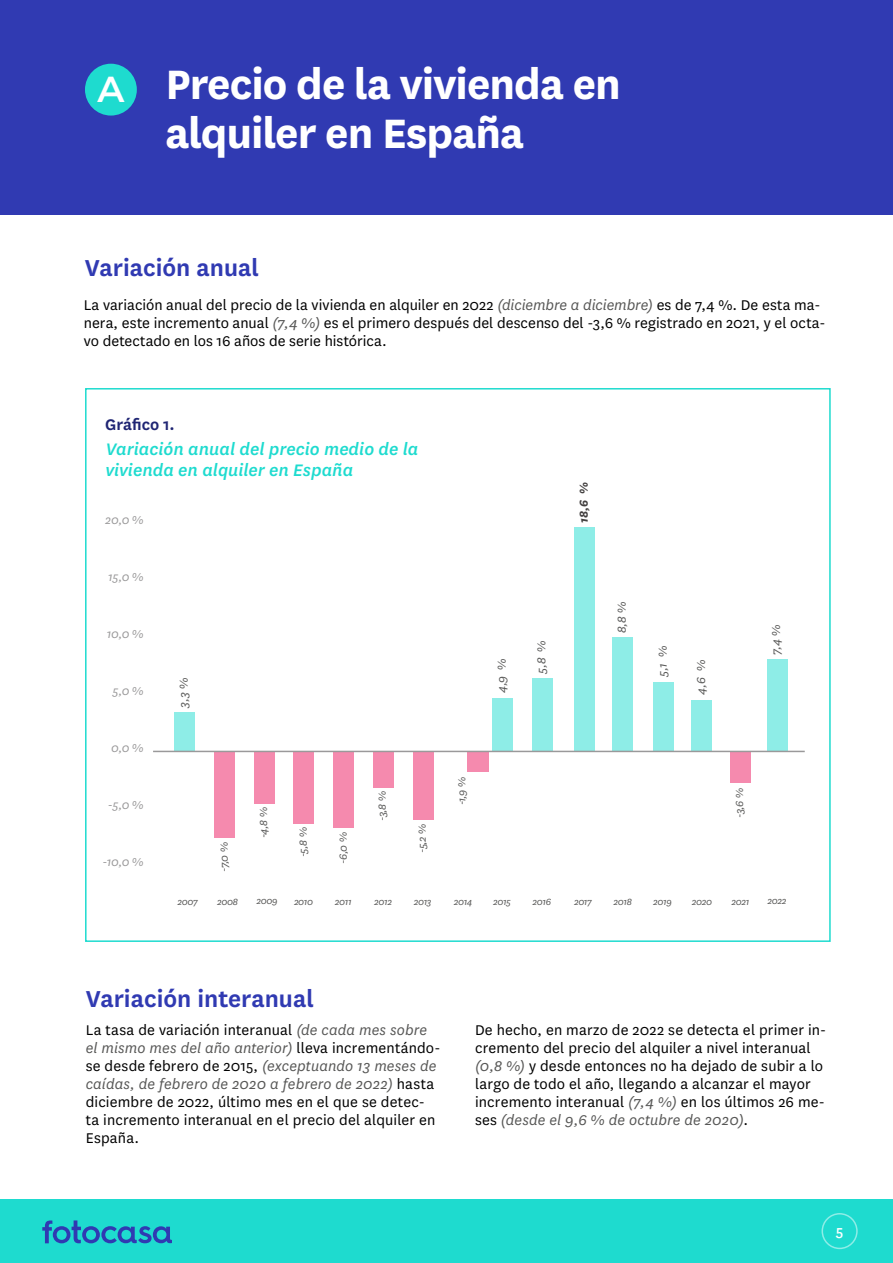
<style>
.page{position:relative;width:893px;height:1263px;background:#fff}
.page>*{position:absolute;margin:0;border:0;box-sizing:border-box;transform-origin:0 0}
.Títulos_cap{font:700 48px "National";letter-spacing:-.02em;color:#fff}
.t1{font:600 27px "National";color:#303ab2}
.Subtitulo_gráfico_ma{font:italic 500 19.5px/21px "National";color:#1edbcf}
.Título_gráfico_mapa{font:600 18px "National";color:#1f2573}
.t2{font:16.5px/18px "National";letter-spacing:.01em;color:#000}
.t3{font:500 16.5px "National";color:#fff}
.Mini_datos{font:italic 13.5px "National";letter-spacing:-.03em;color:#9a999a}
.Datos_mini_Izq{font:italic 13.5px "National";color:#575756}
.Datos_mini_Izq-2{font:italic 700 13.5px "National";color:#434040}
.Meses_mapa{font:italic 12px "National";color:#575756}
.Bola_dato{font:italic 10.5px "National";letter-spacing:-.04em;color:#575756}
.s1{font-family:"Montserrat";font-weight:600;font-size:36px}
.s2{font-style:italic;color:#575756}
</style>
<div class="page">
<div style="left:0;top:1199px;width:893px;height:64px;background:#1edbcf"></div>
<svg style="left:42px;top:1220px;width:130px;height:23px"></svg>
<div style="left:821px;top:1213px;width:37px;height:36px;border:2px solid #8eede7;border-radius:50%"></div>
<div style="left:0;top:0;width:893px;height:214px;background:#303ab2"></div>
<div style="left:85px;top:64px;width:52px;height:52px;background:#1edbcf;border-radius:50%"></div>
<div style="left:174px;top:712px;width:21px;height:39px;background:#8eede7"></div>
<div style="left:214px;top:752px;width:20px;height:85px;background:#f58aae"></div>
<div style="left:254px;top:752px;width:20px;height:51px;background:#f58aae"></div>
<div style="left:294px;top:752px;width:20px;height:71px;background:#f58aae"></div>
<div style="left:333px;top:752px;width:21px;height:76px;background:#f58aae"></div>
<div style="left:373px;top:752px;width:20px;height:35px;background:#f58aae"></div>
<div style="left:413px;top:752px;width:20px;height:68px;background:#f58aae"></div>
<div style="left:467px;top:752px;width:21px;height:20px;background:#f58aae"></div>
<div style="left:574px;top:527px;width:20px;height:224px;background:#8eede7"></div>
<div style="left:613px;top:637px;width:20px;height:114px;background:#8eede7"></div>
<div style="left:493px;top:698px;width:20px;height:53px;background:#8eede7"></div>
<div style="left:532px;top:678px;width:21px;height:73px;background:#8eede7"></div>
<div style="left:653px;top:682px;width:20px;height:69px;background:#8eede7"></div>
<div style="left:692px;top:700px;width:20px;height:51px;background:#8eede7"></div>
<div style="left:730px;top:752px;width:20px;height:30px;background:#f58aae"></div>
<div style="left:767px;top:660px;width:20px;height:92px;background:#8eede7"></div>
<hr style="left:153px;top:751px;width:652px;height:1px;background:#9a999a">
<p class="Títulos_cap" style="left:97px;top:50px;width:525px"><span class="s1">A</span> Precio de la vivienda en</p>
<p class="Títulos_cap" style="left:165px;top:100px;width:360px">alquiler en España</p>
<h2 class="t1" style="left:85px;top:249px;width:176px">Variación anual</h2>
<p class="t2" style="left:84px;top:295px;width:743px">La variación anual del precio de la vivienda en alquiler en 2022 <span class="s2">(diciembre a diciembre)</span> es de 7,4 %. De esta ma&shy;nera, este incremento anual <span class="s2">(7,4 %)</span> es el primero después del descenso del -3,6 % registrado en 2021, y el octa&shy;vo detectado en los 16 años de serie histórica.</p>
<p class="Título_gráfico_mapa" style="left:105px;top:411px;width:71px">Gráfico 1.</p>
<p class="Subtitulo_gráfico_ma" style="left:106px;top:437px;width:314px">Variación anual del precio medio de la vivienda en alquiler en España</p>
<p class="Mini_datos" style="left:105px;top:512px;width:40px">20,0 %</p>
<p class="Mini_datos" style="left:108px;top:569px;width:37px">15,0 %</p>
<p class="Mini_datos" style="left:107px;top:626px;width:38px">10,0 %</p>
<p class="Mini_datos" style="left:113px;top:683px;width:33px">5,0 %</p>
<p class="Mini_datos" style="left:111px;top:740px;width:34px">0,0 %</p>
<p class="Mini_datos" style="left:108px;top:797px;width:37px">-5,0 %</p>
<p class="Mini_datos" style="left:102px;top:854px;width:43px">-10,0 %</p>
<p class="Datos_mini_Izq" style="left:175px;top:708px;width:32px;rotate:-90deg">3,3 %</p>
<p class="Meses_mapa" style="left:217px;top:872px;width:32px;rotate:-90deg">-7,0 %</p>
<p class="Meses_mapa" style="left:256px;top:838px;width:32px;rotate:-90deg">-4,8 %</p>
<p class="Meses_mapa" style="left:296px;top:857px;width:32px;rotate:-90deg">-5,8 %</p>
<p class="Meses_mapa" style="left:336px;top:864px;width:33px;rotate:-90deg">-6,0 %</p>
<p class="Meses_mapa" style="left:375px;top:821px;width:31px;rotate:-90deg">-3,8 %</p>
<p class="Meses_mapa" style="left:415px;top:853px;width:31px;rotate:-90deg">-5,2 %</p>
<p class="Datos_mini_Izq-2" style="left:574px;top:523px;width:42px;rotate:-90deg">18,6 %</p>
<p class="Datos_mini_Izq" style="left:493px;top:693px;width:37px;rotate:-90deg">4,9 %</p>
<p class="Datos_mini_Izq" style="left:613px;top:633px;width:33px;rotate:-90deg">8,8 %</p>
<p class="Datos_mini_Izq" style="left:533px;top:674px;width:35px;rotate:-90deg">5,8 %</p>
<p class="Datos_mini_Izq" style="left:654px;top:677px;width:33px;rotate:-90deg">5,1 %</p>
<p class="Datos_mini_Izq" style="left:692px;top:695px;width:37px;rotate:-90deg">4,6 %</p>
<p class="Datos_mini_Izq" style="left:768px;top:655px;width:32px;rotate:-90deg">7,4 %</p>
<p class="Meses_mapa" style="left:454px;top:805px;width:30px;rotate:-90deg">-1,9 %</p>
<p class="Meses_mapa" style="left:732px;top:818px;width:31px;rotate:-90deg">-3,6 %</p>
<p class="Bola_dato" style="left:177px;top:895px;width:22px">2007</p>
<p class="Bola_dato" style="left:217px;top:895px;width:22px">2008</p>
<p class="Bola_dato" style="left:256px;top:895px;width:23px">2009</p>
<p class="Bola_dato" style="left:294px;top:895px;width:21px">2010</p>
<p class="Bola_dato" style="left:335px;top:895px;width:18px">2011</p>
<p class="Bola_dato" style="left:374px;top:895px;width:19px">2012</p>
<p class="Bola_dato" style="left:414px;top:895px;width:19px">2013</p>
<p class="Bola_dato" style="left:454px;top:895px;width:20px">2014</p>
<p class="Bola_dato" style="left:493px;top:895px;width:19px">2015</p>
<p class="Bola_dato" style="left:532px;top:895px;width:20px">2016</p>
<p class="Bola_dato" style="left:574px;top:895px;width:20px">2017</p>
<p class="Bola_dato" style="left:614px;top:895px;width:20px">2018</p>
<p class="Bola_dato" style="left:653px;top:895px;width:20px">2019</p>
<p class="Bola_dato" style="left:692px;top:895px;width:22px">2020</p>
<p class="Bola_dato" style="left:731px;top:895px;width:20px">2021</p>
<p class="Bola_dato" style="left:768px;top:895px;width:21px">2022</p>
<h2 class="t1" style="left:86px;top:980px;width:230px">Variación interanual</h2>
<p class="t2" style="left:86px;top:1020px;width:356px">La tasa de variación interanual <span class="s2">(de cada mes sobre el mismo mes del año anterior)</span> lleva incrementándo&shy;se desde febrero de 2015, <span class="s2">(exceptuando 13 meses de caídas, de febrero de 2020 a febrero de 2022)</span> hasta diciembre de 2022, último mes en el que se detec&shy;ta incremento interanual en el precio del alquiler en España.</p>
<p class="t2" style="left:475px;top:1020px;width:353px">De hecho, en marzo de 2022 se detecta el primer in&shy;cremento del precio del alquiler a nivel interanual <span class="s2">(0,8 %)</span> y desde entonces no ha dejado de subir a lo largo de todo el año, llegando a alcanzar el mayor incremento interanual <span class="s2">(7,4 %)</span> en los últimos 26 me&shy;ses <span class="s2">(desde el 9,6 % de octubre de 2020)</span>.</p>
<p class="t3" style="left:836px;top:1220px;width:9px">5</p>
</div>
